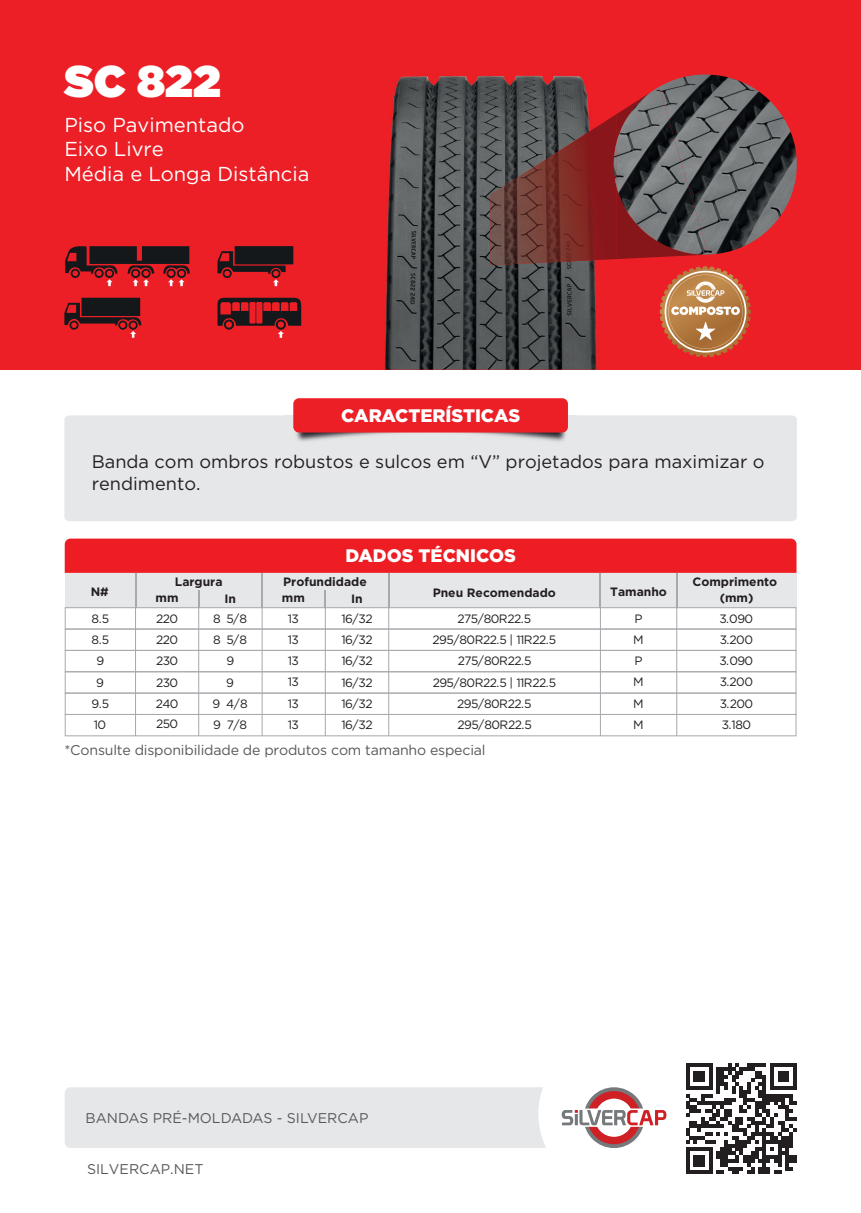
<style>
.page{position:relative;width:861px;height:1213px;background:#fff}
.page>*{position:absolute;margin:0;border:0;box-sizing:border-box;transform-origin:0 0}
.t1{font:900 44.4px "Gotham";color:#fff}
.t2{font:20.2px/24.2px "Gotham";color:#fff}
.t3{font:18.2px/21.8px "Gotham";color:#231f20}
.t4{font:900 18.2px "Gotham";color:#fff}
.t5{font:14.2px "Gotham";letter-spacing:-.015em;color:#57585a}
.t6{font:12px "Gotham";letter-spacing:-.05em;color:#231f20}
.t7{font:700 12px "Gotham";color:#231f20}
</style>
<div class="page">
<div style="left:0;top:0;width:860px;height:370px;background:#ec1f26"></div>
<img style="left:384px;top:75px;width:213px;height:295px">
<img style="left:490px;top:114px;width:126px;height:151px">
<svg style="left:616px;top:254px;width:92px;height:5px"></svg>
<img style="left:659px;top:79px;width:137px;height:175px">
<img style="left:616px;top:87px;width:79px;height:167px">
<img style="left:613px;top:141px;width:3px;height:47px">
<svg style="left:217px;top:298px;width:84px;height:40px"></svg>
<svg style="left:65px;top:246px;width:125px;height:40px"></svg>
<svg style="left:64px;top:298px;width:77px;height:40px"></svg>
<svg style="left:217px;top:246px;width:76px;height:40px"></svg>
<div style="left:64px;top:415px;width:732px;height:106px;background:#e6e7e9"></div>
<img style="left:284px;top:399px;width:292px;height:52px">
<div style="left:293px;top:398px;width:274px;height:34px;background:#ec1f26;border-radius:6px"></div>
<svg style="left:659px;top:266px;width:87px;height:91px"></svg>
<svg style="left:686px;top:1063px;width:110px;height:111px"></svg>
<svg style="left:65px;top:538px;width:731px;height:198px"></svg>
<div style="left:65px;top:1087px;width:481px;height:61px;background:#e6e7e9"></div>
<svg style="left:561px;top:1087px;width:105px;height:61px"></svg>
<h1 class="t1" style="left:64px;top:50px;width:158px">SC 822</h1>
<h2 class="t2" style="left:64px;top:112px;width:246px">Piso Pavimentado<br>Eixo Livre<br>Média e Longa Distância</h2>
<h3 class="t4" style="left:341px;top:403px;width:180px">CARACTERÍSTICAS</h3>
<h3 class="t3" style="left:92px;top:450px;width:674px">Banda com ombros robustos e sulcos em “V” projetados para maximizar o rendimento.</h3>
<h3 class="t4" style="left:345px;top:543px;width:172px">DADOS TÉCNICOS</h3>
<p class="t7" style="left:175px;top:573px;width:49px">Largura</p>
<p class="t7" style="left:283px;top:573px;width:85px">Profundidade</p>
<p class="t7" style="left:692px;top:573px;width:86px">Comprimento</p>
<p class="t7" style="left:432px;top:584px;width:125px">Pneu Recomendado</p>
<p class="t7" style="left:610px;top:584px;width:58px">Tamanho</p>
<p class="t7" style="left:91px;top:584px;width:20px">N#</p>
<p class="t6" style="left:92px;top:610px;width:19px">8.5</p>
<p class="t6" style="left:156px;top:610px;width:23px">220</p>
<p class="t6" style="left:213px;top:610px;width:36px">8 5/8</p>
<p class="t6" style="left:288px;top:610px;width:13px">13</p>
<p class="t6" style="left:341px;top:610px;width:33px">16/32</p>
<p class="t6" style="left:457px;top:610px;width:75px">275/80R22.5</p>
<p class="t6" style="left:634px;top:610px;width:10px">P</p>
<p class="t6" style="left:719px;top:610px;width:35px">3.090</p>
<p class="t6" style="left:92px;top:632px;width:19px">8.5</p>
<p class="t6" style="left:156px;top:632px;width:23px">220</p>
<p class="t6" style="left:213px;top:632px;width:36px">8 5/8</p>
<p class="t6" style="left:288px;top:632px;width:13px">13</p>
<p class="t6" style="left:341px;top:632px;width:33px">16/32</p>
<p class="t6" style="left:432px;top:632px;width:125px">295/80R22.5 | 11R22.5</p>
<p class="t6" style="left:633px;top:632px;width:12px">M</p>
<p class="t6" style="left:719px;top:632px;width:35px">3.200</p>
<p class="t6" style="left:96px;top:653px;width:9px">9</p>
<p class="t6" style="left:156px;top:653px;width:24px">230</p>
<p class="t6" style="left:226px;top:653px;width:9px">9</p>
<p class="t6" style="left:288px;top:653px;width:13px">13</p>
<p class="t6" style="left:341px;top:653px;width:33px">16/32</p>
<p class="t6" style="left:457px;top:653px;width:75px">275/80R22.5</p>
<p class="t6" style="left:634px;top:653px;width:10px">P</p>
<p class="t6" style="left:719px;top:653px;width:35px">3.090</p>
<p class="t6" style="left:96px;top:675px;width:9px">9</p>
<p class="t6" style="left:156px;top:675px;width:24px">230</p>
<p class="t6" style="left:226px;top:675px;width:9px">9</p>
<p class="t6" style="left:288px;top:674px;width:13px">13</p>
<p class="t6" style="left:341px;top:675px;width:33px">16/32</p>
<p class="t6" style="left:432px;top:675px;width:125px">295/80R22.5 | 11R22.5</p>
<p class="t6" style="left:633px;top:674px;width:12px">M</p>
<p class="t6" style="left:719px;top:674px;width:35px">3.200</p>
<p class="t6" style="left:92px;top:696px;width:19px">9.5</p>
<p class="t6" style="left:156px;top:696px;width:24px">240</p>
<p class="t6" style="left:212px;top:696px;width:36px">9 4/8</p>
<p class="t6" style="left:288px;top:696px;width:13px">13</p>
<p class="t6" style="left:341px;top:696px;width:33px">16/32</p>
<p class="t6" style="left:457px;top:696px;width:76px">295/80R22.5</p>
<p class="t6" style="left:633px;top:696px;width:12px">M</p>
<p class="t6" style="left:719px;top:696px;width:35px">3.200</p>
<p class="t6" style="left:94px;top:717px;width:14px">10</p>
<p class="t6" style="left:156px;top:716px;width:24px">250</p>
<p class="t6" style="left:213px;top:717px;width:36px">9 7/8</p>
<p class="t6" style="left:288px;top:717px;width:13px">13</p>
<p class="t6" style="left:341px;top:717px;width:33px">16/32</p>
<p class="t6" style="left:457px;top:717px;width:76px">295/80R22.5</p>
<p class="t6" style="left:633px;top:717px;width:12px">M</p>
<p class="t6" style="left:721px;top:717px;width:31px">3.180</p>
<p class="t7" style="left:155px;top:589px;width:24px">mm</p>
<p class="t7" style="left:224px;top:591px;width:13px">In</p>
<p class="t7" style="left:282px;top:589px;width:24px">mm</p>
<p class="t7" style="left:351px;top:591px;width:13px">In</p>
<p class="t7" style="left:719px;top:589px;width:35px">(mm)</p>
<p class="t5" style="left:64px;top:740px;width:422px">*Consulte disponibilidade de produtos com tamanho especial</p>
<p class="t5" style="left:86px;top:1109px;width:284px">BANDAS PRÉ-MOLDADAS - SILVERCAP</p>
<p class="t5" style="left:87px;top:1160px;width:118px">SILVERCAP.NET</p>
</div>
